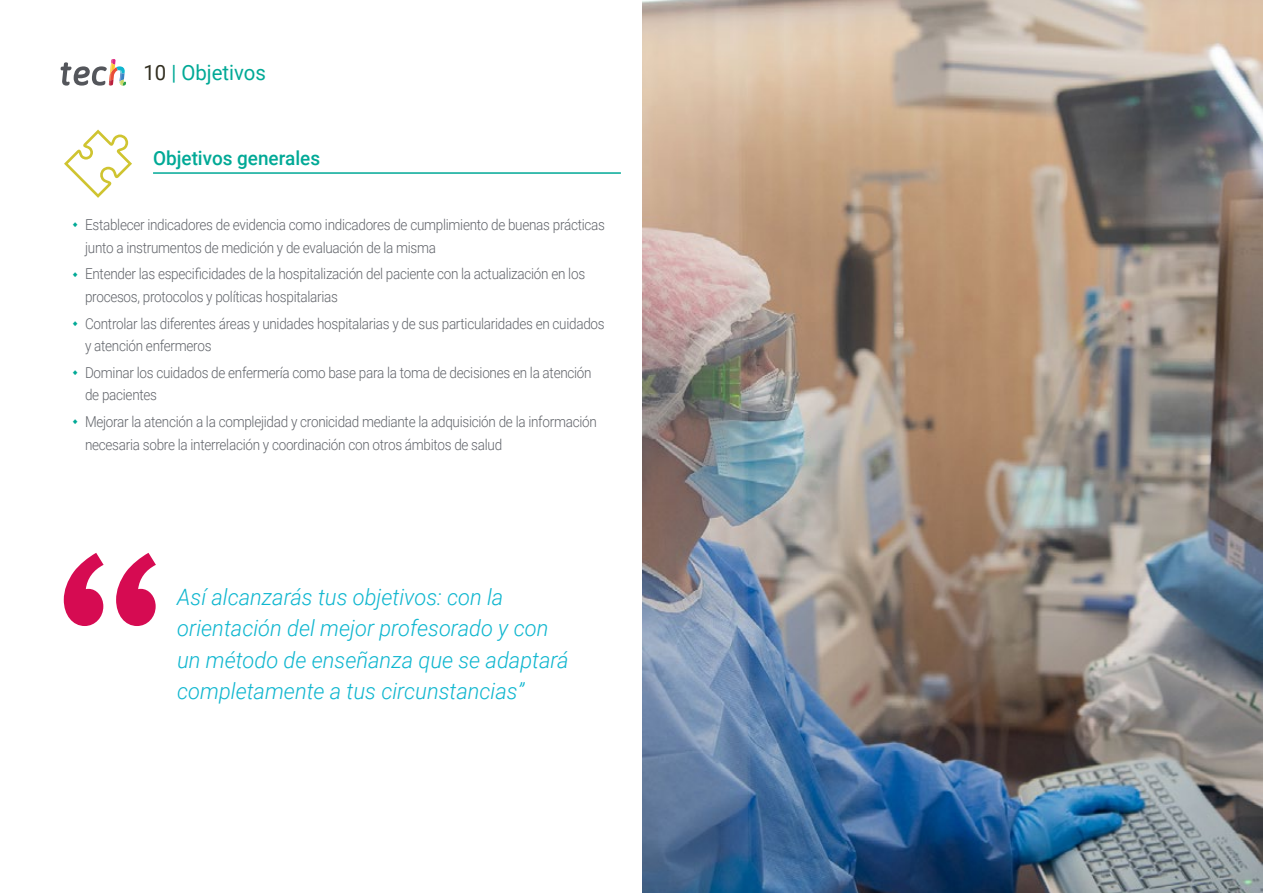
<style>
.page{position:relative;width:1263px;height:893px;background:#fff}
.page>*{position:absolute;margin:0;border:0;box-sizing:border-box;transform-origin:0 0}
.t1{font:italic 300 22.5px/31.5px "Roboto";color:#0fb6cf}
.t2{font:21px "Roboto";color:#00a996}
.t3{font:500 19.5px "Roboto";color:#00a996}
.t4{font:300 15px/22.5px "Roboto";letter-spacing:-.02em;color:#61646a;scale:.9 1}
.s1{color:#312e20}
</style>
<div class="page">
<img style="left:642px;top:0;width:621px;height:893px">
<svg style="left:61px;top:59px;width:65px;height:27px"></svg>
<hr style="left:153px;top:173px;width:468px;height:1px;background:#00a996">
<svg style="left:64px;top:130px;width:68px;height:68px"></svg>
<svg style="left:64px;top:553px;width:92px;height:73px"></svg>
<h2 class="t2" style="left:144px;top:57px;width:124px"><span class="s1">10</span> | Objetivos</h2>
<h3 class="t3" style="left:153px;top:144px;width:169px">Objetivos generales</h3>
<p class="t4" style="left:85px;top:213px;width:579px">Establecer indicadores de evidencia como indicadores de cumplimiento de buenas prácticas junto a instrumentos de medición y de evaluación de la misma</p>
<p class="t4" style="left:85px;top:262px;width:557px">Entender las especificidades de la hospitalización del paciente con la actualización en los procesos, protocolos y políticas hospitalarias</p>
<p class="t4" style="left:85px;top:311px;width:579px">Controlar las diferentes áreas y unidades hospitalarias y de sus particularidades en cuidados y atención enfermeros</p>
<p class="t4" style="left:85px;top:361px;width:564px">Dominar los cuidados de enfermería como base para la toma de decisiones en la atención de pacientes</p>
<p class="t4" style="left:85px;top:410px;width:570px">Mejorar la atención a la complejidad y cronicidad mediante la adquisición de la información necesaria sobre la interrelación y coordinación con otros ámbitos de salud</p>
<h1 class="t1" style="left:177px;top:580px;width:393px">Así alcanzarás tus objetivos: con la orientación del mejor profesorado y con un método de enseñanza que se adaptará completamente a tus circunstancias”</h1>
</div>
